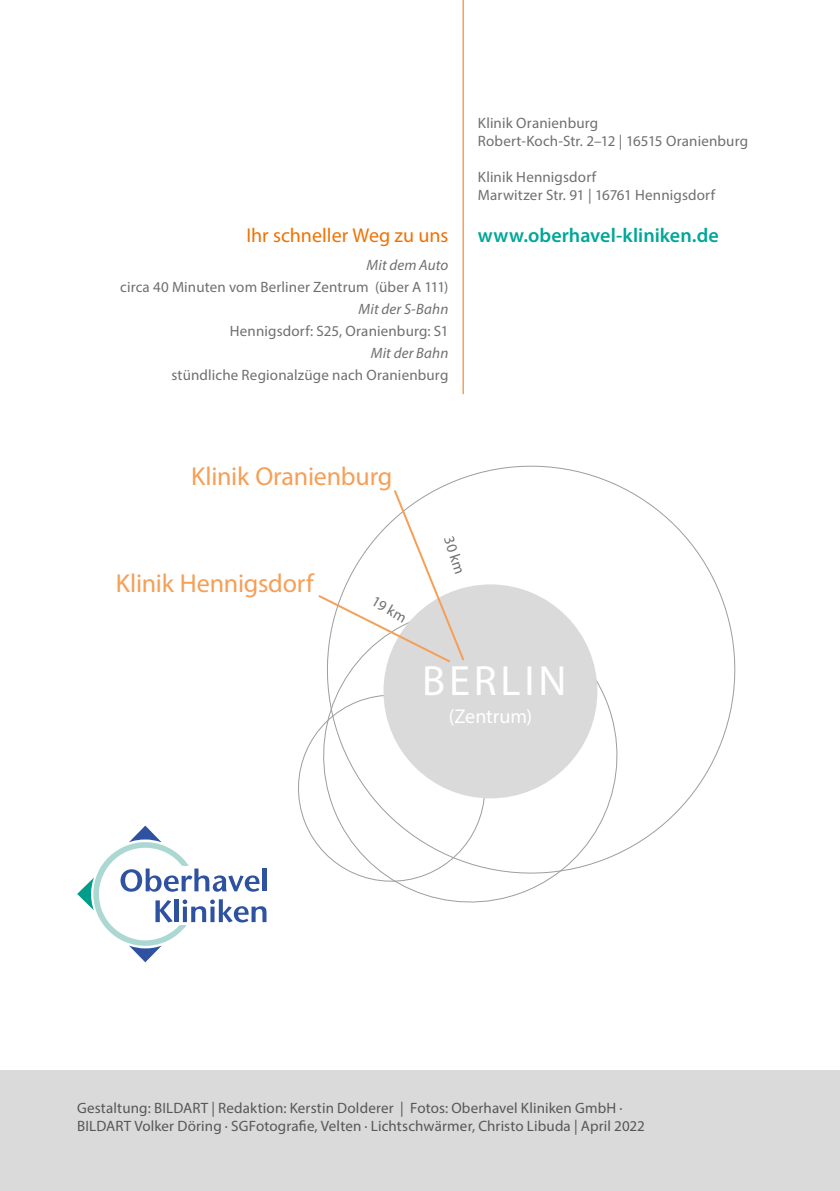
<style>
.page{position:relative;width:840px;height:1191px;background:#fff}
.page>*{position:absolute;margin:0;border:0;box-sizing:border-box;transform-origin:0 0}
.t1{font:42.4px "Myriad Pro";letter-spacing:.09em;color:#fff}
.t2{font:26px "Myriad Pro";letter-spacing:-.01em;color:#f59f57}
.t3{font:600 20px "Myriad Pro";color:#00a798}
.t4{font:20px "Myriad Pro";color:#ee7203}
.t5{font:20px "Myriad Pro";color:#fff}
.t6{font:15px/18px "Myriad Pro";letter-spacing:.01em;color:#706f6f}
.t7{font:15px/18px "Myriad Pro";letter-spacing:.01em;color:#575756}
.t8{font:italic 15px "Myriad Pro";letter-spacing:.01em;color:#706f6f}
</style>
<div class="page">
<div style="left:0;top:1070px;width:839px;height:121px;background:#dadada"></div>
<hr style="left:462px;top:0;width:1px;height:394px;background:#ee7203">
<svg style="left:77px;top:825px;width:189px;height:137px"></svg>
<svg style="left:300px;top:465px;width:436px;height:380px"></svg>
<svg style="left:304px;top:589px;width:332px;height:314px"></svg>
<div style="left:383px;top:584px;width:214px;height:214px;background:#dadada;border-radius:50%"></div>
<svg style="left:316px;top:488px;width:149px;height:176px"></svg>
<p class="t6" style="left:477px;top:114px;width:271px">Klinik Oranienburg<br>Robert-Koch-Str. 2–12 | 16515 Oranienburg</p>
<p class="t6" style="left:477px;top:168px;width:238px">Klinik Hennigsdorf<br>Marwitzer Str. 91 | 16761 Hennigsdorf</p>
<h3 class="t4" style="left:246px;top:223px;width:203px">Ihr schneller Weg zu uns</h3>
<h3 class="t3" style="left:477px;top:223px;width:242px">www.oberhavel-kliniken.de</h3>
<p class="t8" style="left:366px;top:255px;width:83px">Mit dem Auto</p>
<p class="t6" style="left:120px;top:277px;width:329px">circa 40 Minuten vom Berliner Zentrum (über A 111)</p>
<p class="t8" style="left:358px;top:299px;width:91px">Mit der S-Bahn</p>
<p class="t6" style="left:230px;top:321px;width:220px">Hennigsdorf: S25, Oranienburg: S1</p>
<p class="t8" style="left:370px;top:343px;width:79px">Mit der Bahn</p>
<p class="t6" style="left:171px;top:365px;width:278px">stündliche Regionalzüge nach Oranienburg</p>
<h2 class="t2" style="left:191px;top:460px;width:202px">Klinik Oranienburg</h2>
<h2 class="t2" style="left:116px;top:567px;width:199px">Klinik Hennigsdorf</h2>
<p class="t6" style="left:377px;top:591px;width:39px;rotate:30deg">19 km</p>
<p class="t6" style="left:457px;top:534px;width:40px;rotate:72deg">30 km</p>
<h1 class="t1" style="left:422px;top:654px;width:145px">BERLIN</h1>
<h3 class="t5" style="left:448px;top:703px;width:85px">(Zentrum)</h3>
<p class="t7" style="left:77px;top:1098px;width:569px">Gestaltung: BILDART | Redaktion: Kerstin Dolderer | Fotos: Oberhavel Kliniken GmbH ·<br>BILDART Volker Döring · SGFotografie, Velten · Lichtschwärmer, Christo Libuda | April 2022</p>
</div>
